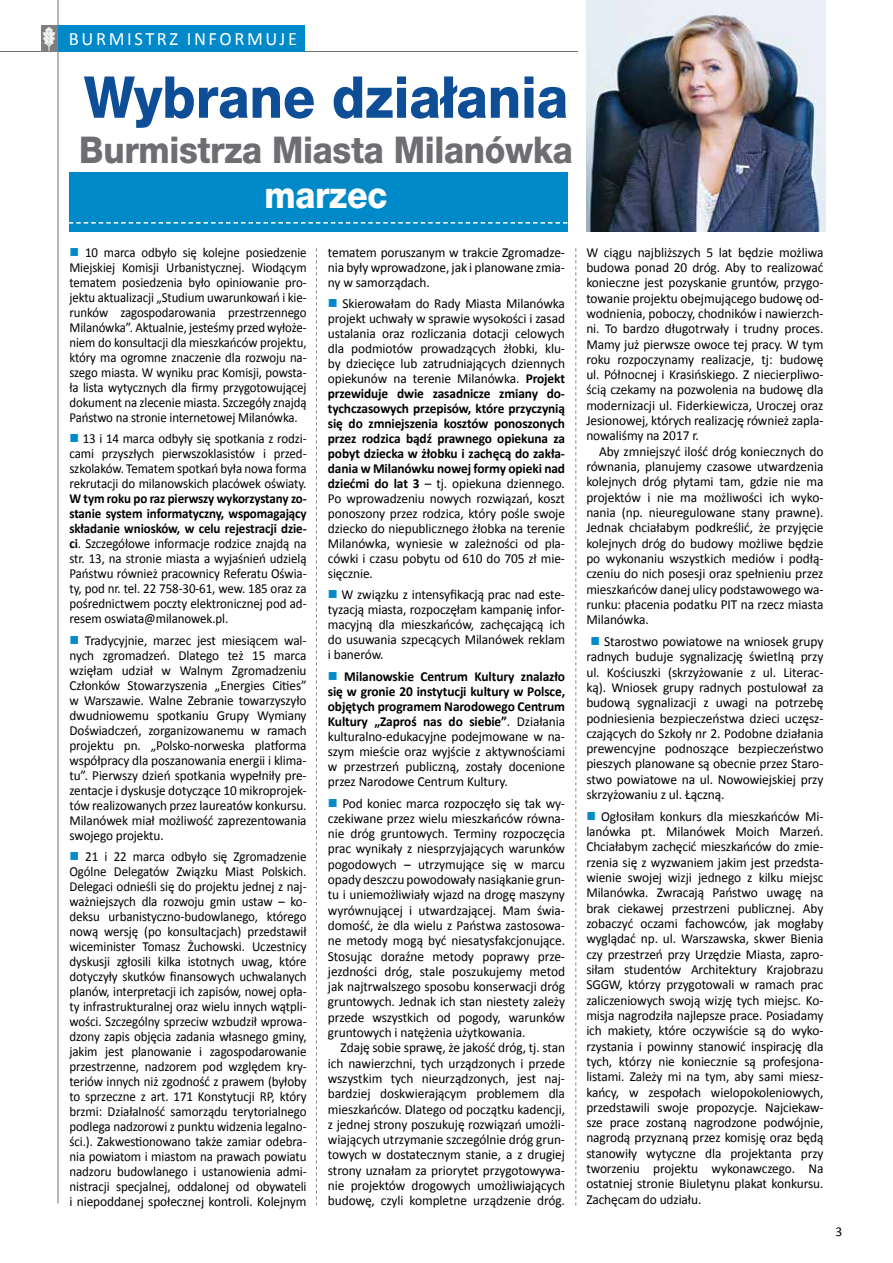
<style>
.page{position:relative;width:893px;height:1263px;background:#fff}
.page>*{position:absolute;margin:0;border:0;box-sizing:border-box;transform-origin:0 0}
.t1{font:800 57.75px "Helvetica Neue LT Pro";color:#0e4e96;scale:.92 1}
.t2{font:800 36.9px "Helvetica Neue LT Pro";letter-spacing:-.01em;color:#6d6e71;scale:.92 1}
.t3{font:800 36.9px "Helvetica Neue LT Pro";letter-spacing:-.01em;color:#fff;scale:.92 1}
.t4{font:18.9px "Calibri";letter-spacing:.14em;color:#fff}
.t5{font:13.8px/15.3px "Calibri";letter-spacing:-.01em;color:#000;text-align:justify}
.t6{font:13.8px/15px "Calibri";letter-spacing:-.01em;color:#000;text-align:justify;scale:.94 1}
.t7{font:13.8px/15px "Calibri";letter-spacing:-.01em;color:#000;text-align:justify;scale:.96 1}
.t8{font:13.8px/15px "Calibri";letter-spacing:-.01em;color:#000;text-align:justify;scale:.93 1}
.t9{font:13.5px "Calibri";color:#000}
.s1{color:#0089c8}
.s2{font-weight:700}
</style>
<div class="page">
<hr style="left:0;top:51px;width:578px;height:1px;background:#6d6e71">
<div style="left:69px;top:172px;width:498px;height:60px;background:#0089c8"></div>
<svg style="left:69px;top:222px;width:498px;height:2px"></svg>
<hr style="left:58px;top:0;width:1px;height:1203px;background:#6d6e71">
<div style="left:41px;top:25px;width:17px;height:26px;background:#808285"></div>
<div style="left:58px;top:25px;width:246px;height:26px;background:#0089c8"></div>
<img style="left:42px;top:27px;width:14px;height:25px">
<svg style="left:575px;top:248px;width:1px;height:957px"></svg>
<svg style="left:316px;top:248px;width:1px;height:957px"></svg>
<img style="left:586px;top:0;width:239px;height:232px">
<h3 class="t4" style="left:69px;top:26px;width:230px">BURMISTRZ INFORMUJE</h3>
<h1 class="t1" style="left:84px;top:63px;width:528px">Wybrane działania</h1>
<h2 class="t2" style="left:79px;top:128px;width:538px">Burmistrza Miasta Milanówka</h2>
<h2 class="t3" style="left:265px;top:173px;width:135px">marzec</h2>
<p class="t8" style="left:69px;top:245px;width:257px"><span class="s1">■</span> 10 marca odbyło się kolejne posiedzenie Miejskiej Komisji Urbanistycznej. Wiodącym tematem posiedzenia było opiniowanie pro&shy;jektu aktualizacji „Studium uwarunkowań i kie&shy;runków zagospodarowania przestrzennego Milanówka”. Aktualnie, jesteśmy przed wyłoże&shy;niem do konsultacji dla mieszkańców projektu, który ma ogromne znaczenie dla rozwoju na&shy;szego miasta. W wyniku prac Komisji, powsta&shy;ła lista wytycznych dla firmy przygotowującej dokument na zlecenie miasta. Szczegóły znajdą Państwo na stronie internetowej Milanówka.</p>
<p class="t6" style="left:69px;top:431px;width:254px"><span class="s1">■</span> 13 i 14 marca odbyły się spotkania z rodzi&shy;cami przyszłych pierwszoklasistów i przed&shy;szkolaków. Tematem spotkań była nowa forma rekrutacji do milanowskich placówek oświaty.</p>
<p class="t6" style="left:69px;top:491px;width:254px"><span class="s2">W tym roku po raz pierwszy wykorzystany zo&shy;stanie system informatyczny, wspomagający składanie wniosków, w celu rejestracji dzie&shy;ci</span>. Szczegółowe informacje rodzice znajdą na str. 13, na stronie miasta a wyjaśnień udzielą Państwu również pracownicy Referatu Oświa&shy;ty, pod nr. tel. 22 758-30-61, wew. 185 oraz za pośrednictwem poczty elektronicznej pod ad&shy;resem oswiata@milanowek.pl.</p>
<p class="t7" style="left:69px;top:633px;width:249px"><span class="s1">■</span> Tradycyjnie, marzec jest miesiącem wal&shy;nych zgromadzeń. Dlatego też 15 marca wzięłam udział w Walnym Zgromadzeniu Członków Stowarzyszenia „Energies Cities” w Warszawie. Walne Zebranie towarzyszyło dwudniowemu spotkaniu Grupy Wymiany Doświadczeń, zorganizowanemu w ramach projektu pn. „Polsko-norweska platforma współpracy dla poszanowania energii i klima&shy;tu”. Pierwszy dzień spotkania wypełniły pre&shy;zentacje i dyskusje dotyczące 10 mikroprojek&shy;tów realizowanych przez laureatów konkursu.<br>Milanówek miał możliwość zaprezentowania swojego projektu.</p>
<p class="t6" style="left:69px;top:849px;width:254px"><span class="s1">■</span> 21 i 22 marca odbyło się Zgromadzenie Ogólne Delegatów Związku Miast Polskich.<br>Delegaci odnieśli się do projektu jednej z naj&shy;ważniejszych dla rozwoju gmin ustaw – ko&shy;deksu urbanistyczno-budowlanego, którego nową wersję (po konsultacjach) przedstawił wiceminister Tomasz Żuchowski. Uczestnicy dyskusji zgłosili kilka istotnych uwag, które dotyczyły skutków finansowych uchwalanych planów, interpretacji ich zapisów, nowej opła&shy;ty infrastrukturalnej oraz wielu innych wątpli&shy;wości. Szczególny sprzeciw wzbudził wprowa&shy;dzony zapis objęcia zadania własnego gminy, jakim jest planowanie i zagospodarowanie przestrzenne, nadzorem pod względem kry&shy;teriów innych niż zgodność z prawem (byłoby to sprzeczne z art. 171 Konstytucji RP, który brzmi: Działalność samorządu terytorialnego podlega nadzorowi z punktu widzenia legalno&shy;ści.). Zakwestionowano także zamiar odebra&shy;nia powiatom i miastom na prawach powiatu nadzoru budowlanego i ustanowienia admi&shy;nistracji specjalnej, oddalonej od obywateli i niepoddanej społecznej kontroli. Kolejnym</p>
<p class="t5" style="left:328px;top:245px;width:239px">tematem poruszanym w trakcie Zgromadze&shy;nia były wprowadzone, jak i planowane zmia&shy;ny w samorządach.</p>
<p class="t5" style="left:328px;top:296px;width:239px"><span class="s1">■</span> Skierowałam do Rady Miasta Milanówka projekt uchwały w sprawie wysokości i zasad ustalania oraz rozliczania dotacji celowych dla podmiotów prowadzących żłobki, klu&shy;by dziecięce lub zatrudniających dziennych opiekunów na terenie Milanówka. <span class="s2">Projekt przewiduje dwie zasadnicze zmiany do&shy;tychczasowych przepisów, które przyczynią się do zmniejszenia kosztów ponoszonych przez rodzica bądź prawnego opiekuna za pobyt dziecka w żłobku i zachęcą do zakła&shy;dania w Milanówku nowej formy opieki nad dziećmi do lat 3</span> – tj. opiekuna dziennego.<br>Po wprowadzeniu nowych rozwiązań, koszt ponoszony przez rodzica, który pośle swoje dziecko do niepublicznego żłobka na terenie Milanówka, wyniesie w zależności od pla&shy;cówki i czasu pobytu od 610 do 705 zł mie&shy;sięcznie.</p>
<p class="t5" style="left:328px;top:587px;width:239px"><span class="s1">■</span> W związku z intensyfikacją prac nad este&shy;tyzacją miasta, rozpoczęłam kampanię infor&shy;macyjną dla mieszkańców, zachęcającą ich do usuwania szpecących Milanówek reklam i banerów.</p>
<p class="t5" style="left:328px;top:669px;width:239px"><span class="s1">■</span> <span class="s2">Milanowskie Centrum Kultury znalazło się w gronie 20 instytucji kultury w Polsce, objętych programem Narodowego Centrum Kultury „Zaproś nas do siebie”</span>. Działania kulturalno-edukacyjne podejmowane w na&shy;szym mieście oraz wyjście z aktywnościami w przestrzeń publiczną, zostały docenione przez Narodowe Centrum Kultury.</p>
<p class="t5" style="left:328px;top:795px;width:239px"><span class="s1">■</span> Pod koniec marca rozpoczęło się tak wy&shy;czekiwane przez wielu mieszkańców równa&shy;nie dróg gruntowych. Terminy rozpoczęcia prac wynikały z niesprzyjających warunków pogodowych – utrzymujące się w marcu opady deszczu powodowały nasiąkanie grun&shy;tu i uniemożliwiały wjazd na drogę maszyny wyrównującej i utwardzającej. Mam świa&shy;domość, że dla wielu z Państwa zastosowa&shy;ne metody mogą być niesatysfakcjonujące.<br>Stosując doraźne metody poprawy prze&shy;jezdności dróg, stale poszukujemy metod jak najtrwalszego sposobu konserwacji dróg gruntowych. Jednak ich stan niestety zależy przede wszystkich od pogody, warunków gruntowych i natężenia użytkowania.</p>
<p class="t5" style="left:328px;top:1040px;width:239px;text-indent:13px">Zdaję sobie sprawę, że jakość dróg, tj. stan ich nawierzchni, tych urządzonych i przede wszystkim tych nieurządzonych, jest naj&shy;bardziej doskwierającym problemem dla mieszkańców. Dlatego od początku kadencji, z jednej strony poszukuję rozwiązań umożli&shy;wiających utrzymanie szczególnie dróg grun&shy;towych w dostatecznym stanie, a z drugiej strony uznałam za priorytet przygotowywa&shy;nie projektów drogowych umożliwiających budowę, czyli kompletne urządzenie dróg.</p>
<p class="t5" style="left:586px;top:244px;width:239px">W ciągu najbliższych 5 lat będzie możliwa budowa ponad 20 dróg. Aby to realizować konieczne jest pozyskanie gruntów, przygo&shy;towanie projektu obejmującego budowę od&shy;wodnienia, poboczy, chodników i nawierzch&shy;ni. To bardzo długotrwały i trudny proces.<br>Mamy już pierwsze owoce tej pracy. W tym roku rozpoczynamy realizacje, tj: budowę ul. Północnej i Krasińskiego. Z niecierpliwo&shy;ścią czekamy na pozwolenia na budowę dla modernizacji ul. Fiderkiewicza, Uroczej oraz Jesionowej, których realizację również zapla&shy;nowaliśmy na 2017 r.</p>
<p class="t5" style="left:586px;top:444px;width:239px;text-indent:13px">Aby zmniejszyć ilość dróg koniecznych do równania, planujemy czasowe utwardzenia kolejnych dróg płytami tam, gdzie nie ma projektów i nie ma możliwości ich wyko&shy;nania (np. nieuregulowane stany prawne).<br>Jednak chciałabym podkreślić, że przyjęcie kolejnych dróg do budowy możliwe będzie po wykonaniu wszystkich mediów i podłą&shy;czeniu do nich posesji oraz spełnieniu przez mieszkańców danej ulicy podstawowego wa&shy;runku: płacenia podatku PIT na rzecz miasta Milanówka.</p>
<p class="t5" style="left:586px;top:634px;width:239px"><span class="s1">■</span> Starostwo powiatowe na wniosek grupy radnych buduje sygnalizację świetlną przy ul. Kościuszki (skrzyżowanie z ul. Literac&shy;ką). Wniosek grupy radnych postulował za budową sygnalizacji z uwagi na potrzebę podniesienia bezpieczeństwa dzieci uczęsz&shy;czających do Szkoły nr 2. Podobne działania prewencyjne podnoszące bezpieczeństwo pieszych planowane są obecnie przez Staro&shy;stwo powiatowe na ul. Nowowiejskiej przy skrzyżowaniu z ul. Łączną.</p>
<p class="t5" style="left:586px;top:809px;width:239px"><span class="s1">■</span> Ogłosiłam konkurs dla mieszkańców Mi&shy;lanówka pt. Milanówek Moich Marzeń.<br>Chciałabym zachęcić mieszkańców do zmie&shy;rzenia się z wyzwaniem jakim jest przedsta&shy;wienie swojej wizji jednego z kilku miejsc Milanówka. Zwracają Państwo uwagę na brak ciekawej przestrzeni publicznej. Aby zobaczyć oczami fachowców, jak mogłaby wyglądać np. ul. Warszawska, skwer Bienia czy przestrzeń przy Urzędzie Miasta, zapro&shy;siłam studentów Architektury Krajobrazu SGGW, którzy przygotowali w ramach prac zaliczeniowych swoją wizję tych miejsc. Ko&shy;misja nagrodziła najlepsze prace. Posiadamy ich makiety, które oczywiście są do wyko&shy;rzystania i powinny stanowić inspirację dla tych, którzy nie koniecznie są profesjona&shy;listami. Zależy mi na tym, aby sami miesz&shy;kańcy, w zespołach wielopokoleniowych, przedstawili swoje propozycje. Najciekaw&shy;sze prace zostaną nagrodzone podwójnie, nagrodą przyznaną przez komisję oraz będą stanowiły wytyczne dla projektanta przy tworzeniu projektu wykonawczego. Na ostatniej stronie Biuletynu plakat konkursu.<br>Zachęcam do udziału.</p>
<p class="t9" style="left:836px;top:1223px;width:8px">3</p>
</div>
